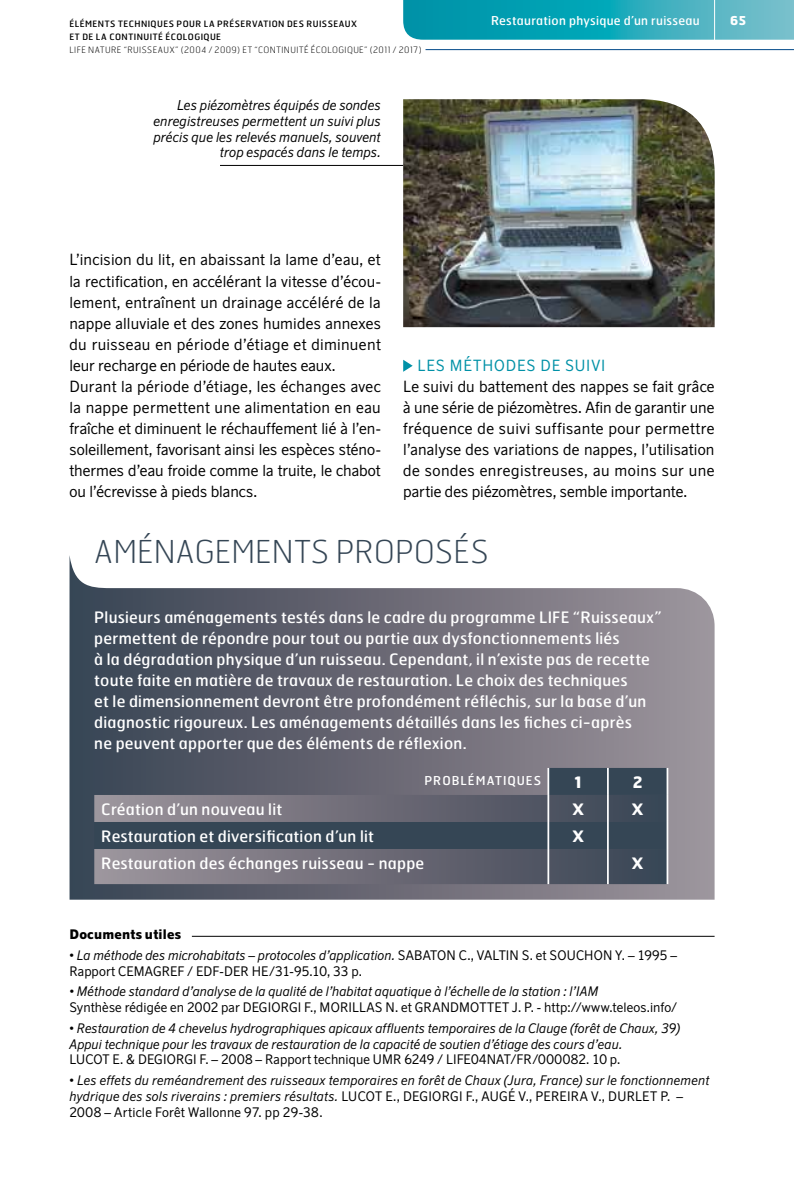
<style>
.page{position:relative;width:794px;height:1191px;background:#fff}
.page>*{position:absolute;margin:0;border:0;box-sizing:border-box;transform-origin:0 0}
.t1{font:100 31.5px "Hermes";color:#354655}
.t2{font:15.75px/21px "Hermes";letter-spacing:.015em;color:#fff}
.t3{font:700 15.75px "Hermes";color:#fff}
.t4{font:15.4px/21px "Scandinavian";letter-spacing:.01em;color:#000}
.t5{font:15.4px "Scandinavian";letter-spacing:.065em;color:#0091a7}
.t6{font:italic 13.65px/15.8px "Scandinavian";letter-spacing:.005em;color:#000;text-align:right}
.t7{font:italic 13.12px/15.8px "Scandinavian";letter-spacing:.01em;color:#000}
.t8{font:13.12px "Scandinavian";letter-spacing:.01em;color:#000}
.t9{font:13.12px "Scandinavian";letter-spacing:.035em;color:#000}
.t10{font:900 13.12px "Scandinavian";letter-spacing:.02em;color:#000}
.t11{font:12.25px "Hermes";letter-spacing:.025em;color:#fff}
.t12{font:700 12.25px "Hermes";color:#fff}
.t13{font:8.75px "Hermes";letter-spacing:.33em;color:#000}
.t14{font:100 8.75px "Hermes";letter-spacing:.045em;color:#000}
.s1{font-style:normal}
</style>
<div class="page">
<svg style="left:403px;top:0;width:391px;height:40px;background:#27a9ba"></svg>
<hr style="left:714px;top:0;width:1px;height:44px;background:#fff">
<hr style="left:425px;top:49px;width:369px;height:1px;background:#004889">
<svg style="left:403px;top:360px;width:10px;height:12px"></svg>
<svg style="left:69px;top:555px;width:645px;height:344px;background:#80808a"></svg>
<svg style="left:94px;top:768px;width:572px;height:81px;background:#46505f"></svg>
<svg style="left:94px;top:795px;width:572px;height:27px;background:#6b6b77"></svg>
<svg style="left:94px;top:849px;width:572px;height:35px;background:#6b6b77"></svg>
<hr style="left:547px;top:768px;width:2px;height:27px;background:#fff">
<hr style="left:607px;top:768px;width:2px;height:27px;background:#fff">
<hr style="left:547px;top:795px;width:2px;height:27px;background:#fff">
<hr style="left:607px;top:795px;width:2px;height:27px;background:#fff">
<hr style="left:547px;top:822px;width:2px;height:27px;background:#fff">
<hr style="left:607px;top:822px;width:2px;height:27px;background:#fff">
<hr style="left:547px;top:849px;width:2px;height:35px;background:#fff">
<hr style="left:607px;top:849px;width:2px;height:35px;background:#fff">
<hr style="left:666px;top:768px;width:2px;height:27px;background:#fff">
<hr style="left:666px;top:795px;width:2px;height:27px;background:#fff">
<hr style="left:666px;top:822px;width:2px;height:27px;background:#fff">
<hr style="left:666px;top:849px;width:2px;height:35px;background:#fff">
<hr style="left:192px;top:936px;width:522px;height:1px;background:#000">
<hr style="left:220px;top:165px;width:213px;height:1px;background:#000">
<img style="left:403px;top:99px;width:311px;height:228px">
<p class="t13" style="left:69px;top:18px;width:30px">Élément</p>
<p class="t13" style="left:110px;top:18px;width:15px">s tec</p>
<p class="t13" style="left:135px;top:18px;width:224px">hniques pour la préservation des ruisseaux</p>
<p class="t11" style="left:491px;top:13px;width:210px">Restauration physique d’un ruisseau</p>
<p class="t12" style="left:730px;top:12px;width:17px">65</p>
<p class="t13" style="left:69px;top:31px;width:59px">etdelacontin</p>
<p class="t13" style="left:143px;top:31px;width:12px">uité</p>
<p class="t13" style="left:166px;top:31px;width:56px">écologique</p>
<p class="t14" style="left:69px;top:44px;width:70px">LIFE NATURE “RUISSEAU</p>
<p class="t14" style="left:169px;top:44px;width:100px">X” (2004 / 2009) ET “CONTINUITÉ</p>
<p class="t14" style="left:311px;top:44px;width:6px">ÉCOLOGI</p>
<p class="t14" style="left:347px;top:44px;width:76px">QUE” (2011 / 2017)</p>
<p class="t6" style="left:153px;top:97px;width:229px">Les piézomètres équipés de sondes enregistreuses permettent un suivi plus précis que les relevés manuels, souvent trop espacés dans le temps.</p>
<p class="t4" style="left:69px;top:249px;width:313px">L’incision du lit, en abaissant la lame d’eau, et la rectification, en accélérant la vitesse d’écou&shy;lement, entraînent un drainage accéléré de la nappe alluviale et des zones humides annexes du ruisseau en période d’étiage et diminuent leur recharge en période de hautes eaux.<br>Durant la période d’étiage, les échanges avec la nappe permettent une alimentation en eau fraîche et diminuent le réchauffement lié à l’en&shy;soleillement, favorisant ainsi les espèces sténo&shy;thermes d’eau froide comme la truite, le chabot ou l’écrevisse à pieds blancs.</p>
<p class="t5" style="left:417px;top:356px;width:189px">Les méthodes de suivi</p>
<p class="t4" style="left:403px;top:376px;width:313px;text-align:justify">Le suivi du battement des nappes se fait grâce à une série de piézomètres. Afin de garantir une fréquence de suivi suffisante pour permettre l’analyse des variations de nappes, l’utilisation de sondes enregistreuses, au moins sur une partie des piézomètres, semble importante.</p>
<h1 class="t1" style="left:94px;top:532px;width:40px">AMÉNAGEMENTS</h1>
<h1 class="t1" style="left:336px;top:532px;width:20px">PROPOSÉS</h1>
<p class="t2" style="left:94px;top:606px;width:568px">Plusieurs aménagements testés dans le cadre du programme LIFE “Ruisseaux” permettent de répondre pour tout ou partie aux dysfonctionnements liés<br>à la dégradation physique d’un ruisseau. Cependant, il n’existe pas de recette toute faite en matière de travaux de restauration. Le choix des techniques<br>et le dimensionnement devront être profondément réfléchis, sur la base d’un diagnostic rigoureux. Les aménagements détaillés dans les fiches ci-après<br>ne peuvent apporter que des éléments de réflexion.</p>
<p class="t11" style="left:424px;top:772px;width:36px">Problé</p>
<p class="t11" style="left:476px;top:772px;width:67px">matiques</p>
<p class="t3" style="left:574px;top:772px;width:9px">1</p>
<p class="t3" style="left:633px;top:772px;width:11px">2</p>
<p class="t2" style="left:101px;top:798px;width:182px">Création d’un nouveau lit</p>
<p class="t3" style="left:572px;top:799px;width:13px">X</p>
<p class="t3" style="left:632px;top:799px;width:13px">X</p>
<p class="t2" style="left:101px;top:825px;width:274px">Restauration et diversification d’un lit</p>
<p class="t3" style="left:572px;top:826px;width:13px">X</p>
<p class="t2" style="left:101px;top:852px;width:324px">Restauration des échanges ruisseau - nappe</p>
<p class="t3" style="left:632px;top:853px;width:13px">X</p>
<p class="t10" style="left:69px;top:925px;width:113px">Documents utiles</p>
<p class="t7" style="left:69px;top:947px;width:338px"><span class="s1">•</span> La méthode des microhabitats – protocoles d’application. <span class="s1">SABATON</span></p>
<p class="t8" style="left:459px;top:947px;width:33px">C., VALTIN</p>
<p class="t8" style="left:522px;top:947px;width:37px">S. et SOUC</p>
<p class="t8" style="left:584px;top:947px;width:94px">HON Y. – 1995 –</p>
<p class="t8" style="left:69px;top:962px;width:58px">Rapport CEMAGREF</p>
<p class="t8" style="left:187px;top:962px;width:176px">/ EDF-DER HE/31-95.10, 33 p.</p>
<p class="t7" style="left:69px;top:983px;width:530px">• Méthode standard d’analyse de la qualité de l’habitat aquatique à l’échelle de la station : l’IAM</p>
<p class="t8" style="left:69px;top:999px;width:190px">Synthèse rédigée en 2002 par DEGIORGI</p>
<p class="t8" style="left:304px;top:999px;width:24px">F., MORILLAS</p>
<p class="t8" style="left:385px;top:999px;width:39px">N. et GRAN</p>
<p class="t8" style="left:450px;top:999px;width:19px">DMOTTET</p>
<p class="t8" style="left:512px;top:999px;width:166px">J. P. - http://www.teleos.info/</p>
<p class="t7" style="left:69px;top:1020px;width:612px"><span class="s1">•</span> Restauration de 4 chevelus hydrographiques apicaux affluents temporaires de la Clauge (forêt de Chaux, 39)<br>Appui technique pour les travaux de restauration de la capacité de soutien d’étiage des cours d’eau.</p>
<p class="t8" style="left:69px;top:1051px;width:9px">LUCOT</p>
<p class="t8" style="left:113px;top:1051px;width:43px">E. &amp; DEGIORGI</p>
<p class="t8" style="left:200px;top:1051px;width:184px">F. – 2008 – Rapport technique UMR</p>
<p class="t8" style="left:404px;top:1051px;width:49px">6249 / LIFE</p>
<p class="t9" style="left:471px;top:1051px;width:151px">04NAT/FR/000082. 10 p.</p>
<p class="t7" style="left:69px;top:1072px;width:641px"><span class="s1">•</span> Les effets du reméandrement des ruisseaux temporaires en forêt de Chaux (Jura, France) sur le fonctionnement hydrique des sols riverains : premiers résultats. <span class="s1">LUCOT</span></p>
<p class="t8" style="left:385px;top:1088px;width:35px">E., DEGIORGI</p>
<p class="t8" style="left:466px;top:1088px;width:26px">F., AUG</p>
<p class="t8" style="left:508px;top:1088px;width:36px">é V., PEREIRA</p>
<p class="t8" style="left:591px;top:1088px;width:35px">V., DURLET</p>
<p class="t8" style="left:660px;top:1088px;width:24px">P. –</p>
<p class="t8" style="left:69px;top:1103px;width:255px">2008 – Article Forêt Wallonne 97. pp 29-38.</p>
</div>
